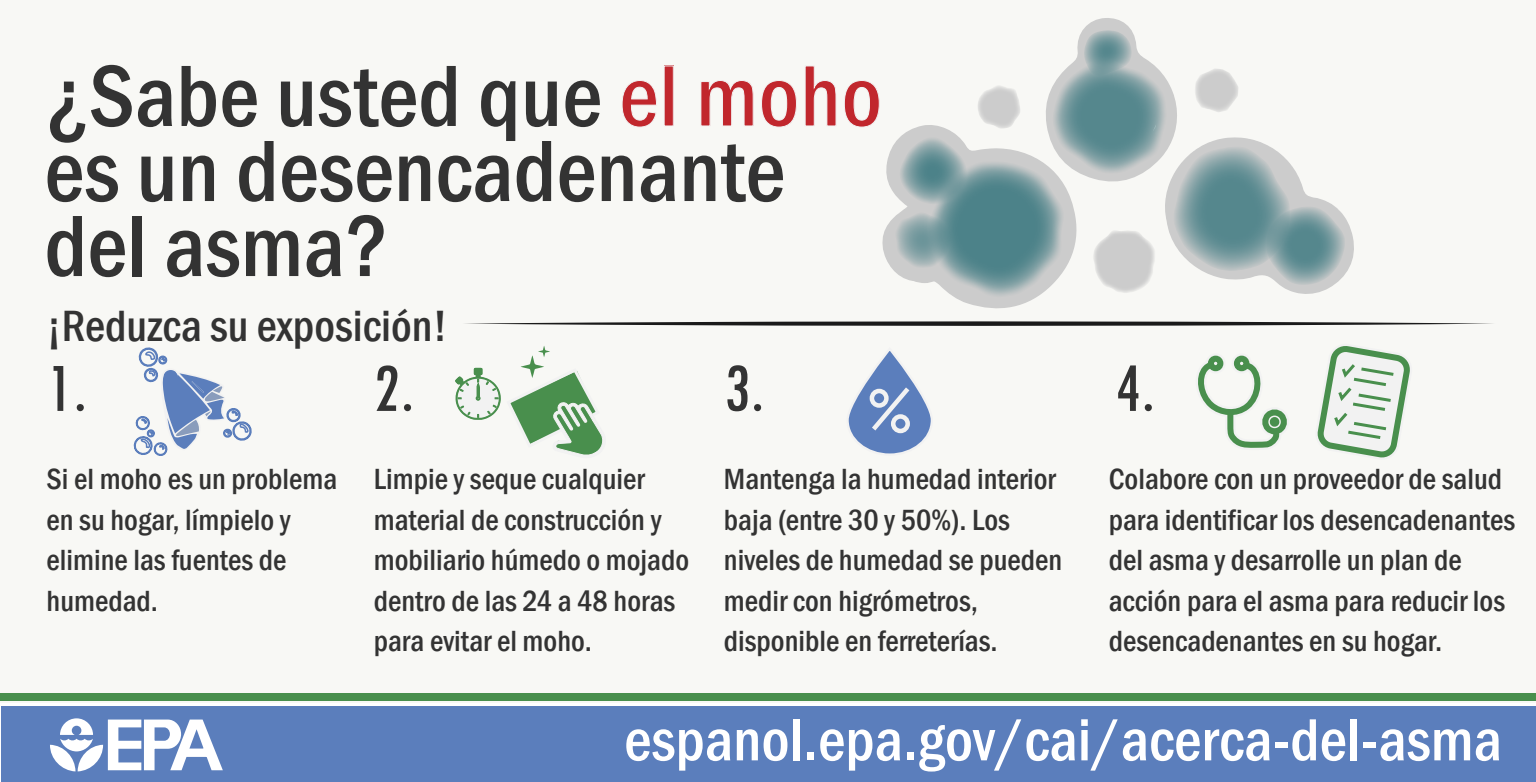
<style>
.page{position:relative;width:1536px;height:782px;background:#fff}
.page>*{position:absolute;margin:0;border:0;box-sizing:border-box;transform-origin:0 0}
.t1{font:500 condensed 90px/75px "Franklin Gothic";color:#333}
.t2{font:condensed 72px "Tw Cen";color:#333}
.t3{font:500 condensed 61.5px "Franklin Gothic";color:#fff}
.t4{font:500 condensed 45px "Franklin Gothic";color:#333}
.t5{font:500 condensed 30px/40.5px "Franklin Gothic";color:#333}
.s1{color:#c1272d}
</style>
<div class="page">
<div style="left:0;top:0;width:1536px;height:702px;background:#f8f8f5"></div>
<div style="left:1px;top:693px;width:1535px;height:8px;background:#498f4d"></div>
<svg style="left:465px;top:321px;width:1028px;height:5px"></svg>
<svg style="left:455px;top:346px;width:148px;height:109px"></svg>
<svg style="left:848px;top:351px;width:83px;height:103px"></svg>
<div style="left:891px;top:414px;width:19px;height:19px;border:4px solid #f2f2f2;border-radius:50%"></div>
<svg style="left:133px;top:347px;width:119px;height:109px"></svg>
<svg style="left:192px;top:381px;width:12px;height:11px"></svg>
<svg style="left:1198px;top:355px;width:89px;height:93px"></svg>
<svg style="left:1317px;top:346px;width:93px;height:112px"></svg>
<div style="left:1px;top:706px;width:1535px;height:76px;background:#5b7ebc"></div>
<svg style="left:50px;top:718px;width:173px;height:53px"></svg>
<svg style="left:882px;top:18px;width:472px;height:290px"></svg>
<h1 class="t1" style="left:44px;top:58px;width:840px">¿Sabe usted que <span class="s1">el moho </span>es un desencadenante del asma?</h1>
<h3 class="t4" style="left:47px;top:296px;width:403px">¡Reduzca su exposición!</h3>
<h2 class="t2" style="left:47px;top:345px;width:41px">1.</h2>
<h2 class="t2" style="left:374px;top:345px;width:41px">2.</h2>
<h2 class="t2" style="left:724px;top:345px;width:41px">3.</h2>
<h2 class="t2" style="left:1115px;top:345px;width:41px">4.</h2>
<p class="t5" style="left:47px;top:459px;width:292px">Si el moho es un problema en su hogar, límpielo y elimine las fuentes de humedad.</p>
<p class="t5" style="left:374px;top:459px;width:317px">Limpie y seque cualquier material de construcción y mobiliario húmedo o mojado dentro de las 24 a 48 horas para evitar el moho.</p>
<p class="t5" style="left:724px;top:459px;width:340px">Mantenga la humedad interior baja (entre 30 y 50%). Los niveles de humedad se pueden medir con higrómetros, disponible en ferreterías.</p>
<p class="t5" style="left:1109px;top:459px;width:408px">Colabore con un proveedor de salud para identificar los desencadenantes del asma y desarrolle un plan de acción para el asma para reducir los desencadenantes en su hogar.</p>
<h3 class="t3" style="left:624px;top:699px;width:879px">espanol.epa.gov/cai/acerca-del-asma</h3>
</div>
